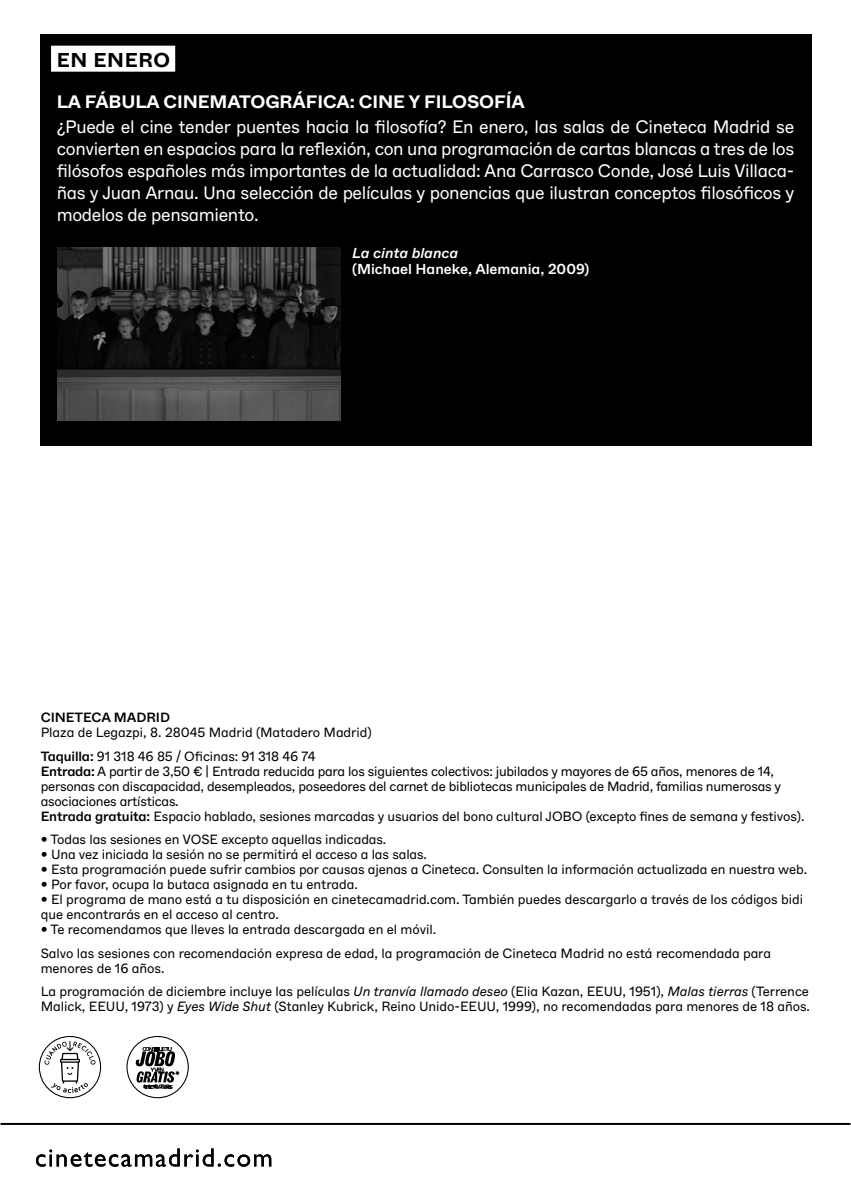
<style>
.page{position:relative;width:851px;height:1191px;background:#fff}
.page>*{position:absolute;margin:0;border:0;box-sizing:border-box;transform-origin:0 0}
.t1{font:700 20px "Whyte";letter-spacing:.03em;color:#000}
.t2{font:18px/22px "Whyte";letter-spacing:-.02em;color:#fff;text-align:justify}
.t3{font:700 18px "Whyte";letter-spacing:-.005em;color:#fff}
.t4{font:500 14.4px "Whyte";color:#fff}
.t5{font:italic 500 14.4px "Whyte";color:#fff}
.t6{font:13.4px/15px "Whyte";letter-spacing:-.01em;color:#000}
.t7{font:500 13.4px "Whyte";letter-spacing:-.005em;color:#000}
.s1{font-weight:500}
.s2{font-style:italic}
</style>
<div class="page">
<div style="left:40px;top:34px;width:771px;height:411px;background:#000"></div>
<svg style="left:39px;top:1036px;width:62px;height:62px"></svg>
<svg style="left:126px;top:1036px;width:63px;height:62px"></svg>
<img style="left:57px;top:248px;width:283px;height:173px">
<svg style="left:36px;top:1148px;width:235px;height:18px"></svg>
<div style="left:51px;top:46px;width:124px;height:26px;background:#fff"></div>
<hr style="left:0;top:1123px;width:850px;height:2px;background:#000">
<h1 class="t1" style="left:57px;top:44px;width:115px">EN ENERO</h1>
<h2 class="t3" style="left:57px;top:88px;width:469px">LA FÁBULA CINEMATOGRÁFICA: CINE Y FILOSOFÍA</h2>
<p class="t2" style="left:57px;top:115px;width:739px">¿Puede el cine tender puentes hacia la filosofía? En enero, las salas de Cineteca Madrid se convierten en espacios para la reflexión, con una programación de cartas blancas a tres de los filósofos españoles más importantes de la actualidad: Ana Carrasco Conde, José Luis Villaca&shy;ñas y Juan Arnau. Una selección de películas y ponencias que ilustran conceptos filosóficos y modelos de pensamiento.</p>
<p class="t5" style="left:352px;top:241px;width:107px">La cinta blanca</p>
<p class="t4" style="left:352px;top:257px;width:238px">(Michael Haneke, Alemania, 2009)</p>
<p class="t7" style="left:41px;top:707px;width:131px">CINETECA MADRID</p>
<p class="t6" style="left:41px;top:720px;width:332px;line-height:23.6px">Plaza de Legazpi, 8. 28045 Madrid (Matadero Madrid)<br><span class="s1">Taquilla:</span> 91 318 46 85 / Oficinas: 91 318 46 74</p>
<p class="t6" style="left:41px;top:762px;width:765px"><span class="s1">Entrada:</span> A partir de 3,50 € | Entrada reducida para los siguientes colectivos: jubilados y mayores de 65 años, menores de 14, personas con discapacidad, desempleados, poseedores del carnet de bibliotecas municipales de Madrid, familias numerosas y asociaciones artísticas.<br><span class="s1">Entrada gratuita:</span> Espacio hablado, sesiones marcadas y usuarios del bono cultural JOBO (excepto fines de semana y festivos).</p>
<p class="t6" style="left:41px;top:831px;width:347px">• Todas las sesiones en VOSE excepto aquellas indicadas.</p>
<p class="t6" style="left:41px;top:846px;width:388px">• Una vez iniciada la sesión no se permitirá el acceso a las salas.</p>
<p class="t6" style="left:41px;top:861px;width:767px">• Esta programación puede sufrir cambios por causas ajenas a Cineteca. Consulten la información actualizada en nuestra web.</p>
<p class="t6" style="left:41px;top:876px;width:318px">• Por favor, ocupa la butaca asignada en tu entrada.</p>
<p class="t6" style="left:41px;top:891px;width:763px">• El programa de mano está a tu disposición en cinetecamadrid.com. También puedes descargarlo a través de los códigos bidi que encontrarás en el acceso al centro.</p>
<p class="t6" style="left:41px;top:917px;width:731px;line-height:23.6px">• Te recomendamos que lleves la entrada descargada en el móvil.<br>Salvo las sesiones con recomendación expresa de edad, la programación de Cineteca Madrid no está recomendada para</p>
<p class="t6" style="left:41px;top:955px;width:769px;line-height:23.6px">menores de 16 años.<br>La programación de diciembre incluye las películas <span class="s2">Un tranvía llamado deseo</span> (Elia Kazan, EEUU, 1951), <span class="s2">Malas tierras</span> (Terrence</p>
<p class="t6" style="left:41px;top:998px;width:770px">Malick, EEUU, 1973) y <span class="s2">Eyes Wide Shut</span> (Stanley Kubrick, Reino Unido-EEUU, 1999), no recomendadas para menores de 18 años.</p>
</div>
